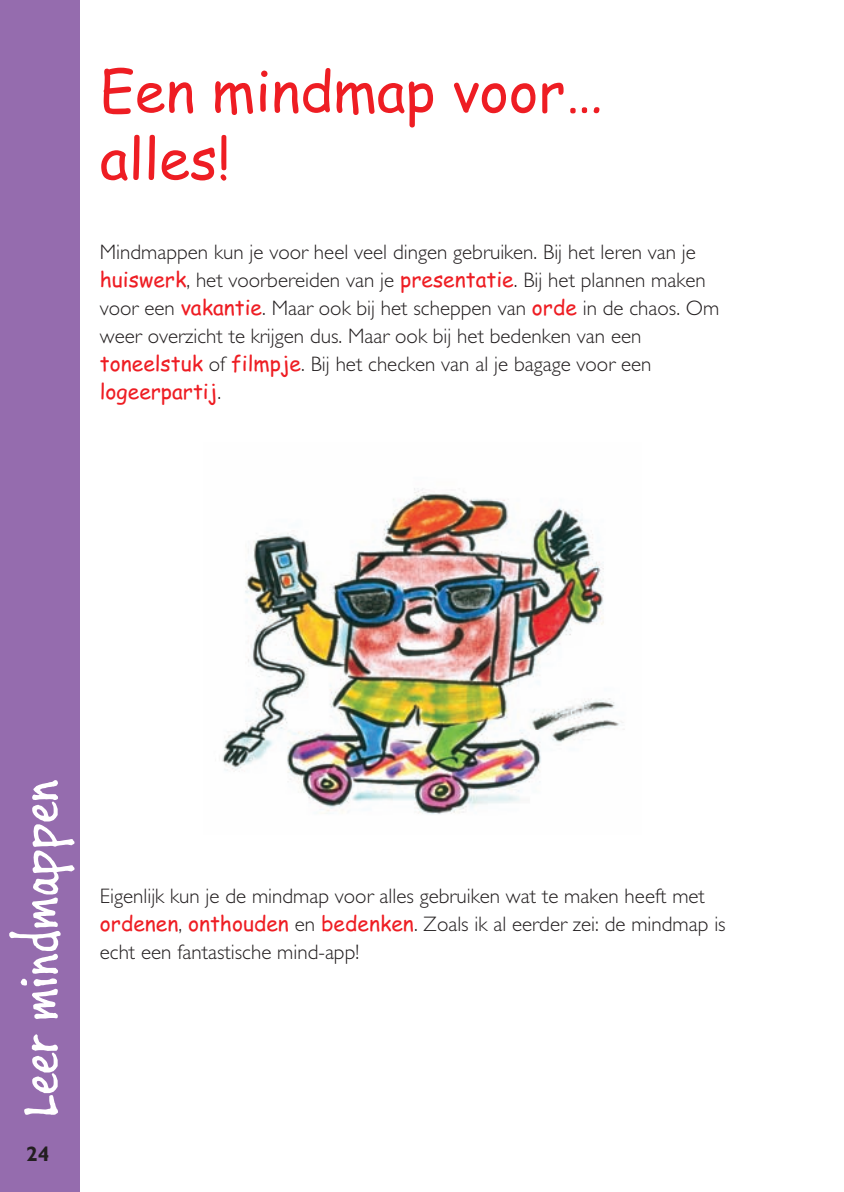
<style>
.page{position:relative;width:844px;height:1192px;background:#fff}
.page>*{position:absolute;margin:0;border:0;box-sizing:border-box;transform-origin:0 0}
.t1{font:56px/67.2px "Comic Sans MS";color:#ee1d23}
.t2{font:56px "Buxton Sketch";color:#fff}
.t3{font:300 21px/28px "Gill Sans";color:#231f20}
.t4{font:21px "Comic Sans MS";color:#ee1d23}
.t5{font:700 21px "Gill Sans";color:#231f20}
.s1{font-family:"Comic Sans MS";font-weight:400;color:#ee1d23}
.s2{font-family:"Gill Sans";font-weight:300;color:#231f20}
</style>
<div class="page">
<div style="left:0;top:0;width:80px;height:1191px;background:#956cae"></div>
<img style="left:222px;top:488px;width:402px;height:326px">
<h1 class="t1" style="left:100px;top:64px;width:504px">Een mindmap voor… alles!</h1>
<p class="t3" style="left:100px;top:240px;width:621px">Mindmappen kun je voor heel veel dingen gebruiken. Bij het leren van je <span class="s1">huiswerk</span>, het voorbereiden van je <span class="s1">presentatie</span>. Bij het plannen maken voor een <span class="s1">vakantie</span>. Maar ook bij het scheppen van <span class="s1">orde</span> in de chaos. Om weer overzicht te krijgen dus. Maar ook bij het bedenken van een <span class="s1">toneelstuk</span> of <span class="s1">filmpje</span>. Bij het checken van al je bagage voor een</p>
<p class="t4" style="left:100px;top:383px;width:123px">logeerpartij<span class="s2">.</span></p>
<h1 class="t2" style="left:9px;top:1116px;width:339px;rotate:-90deg">Leer mindmappen</h1>
<p class="t5" style="left:26px;top:1141px;width:25px">24</p>
<p class="t3" style="left:100px;top:883px;width:627px">Eigenlijk kun je de mindmap voor alles gebruiken wat te maken heeft met <span class="s1">ordenen</span>, <span class="s1">onthouden</span> en <span class="s1">bedenken</span>. Zoals ik al eerder zei: de mindmap is echt een fantastische mind-app!</p>
</div>
